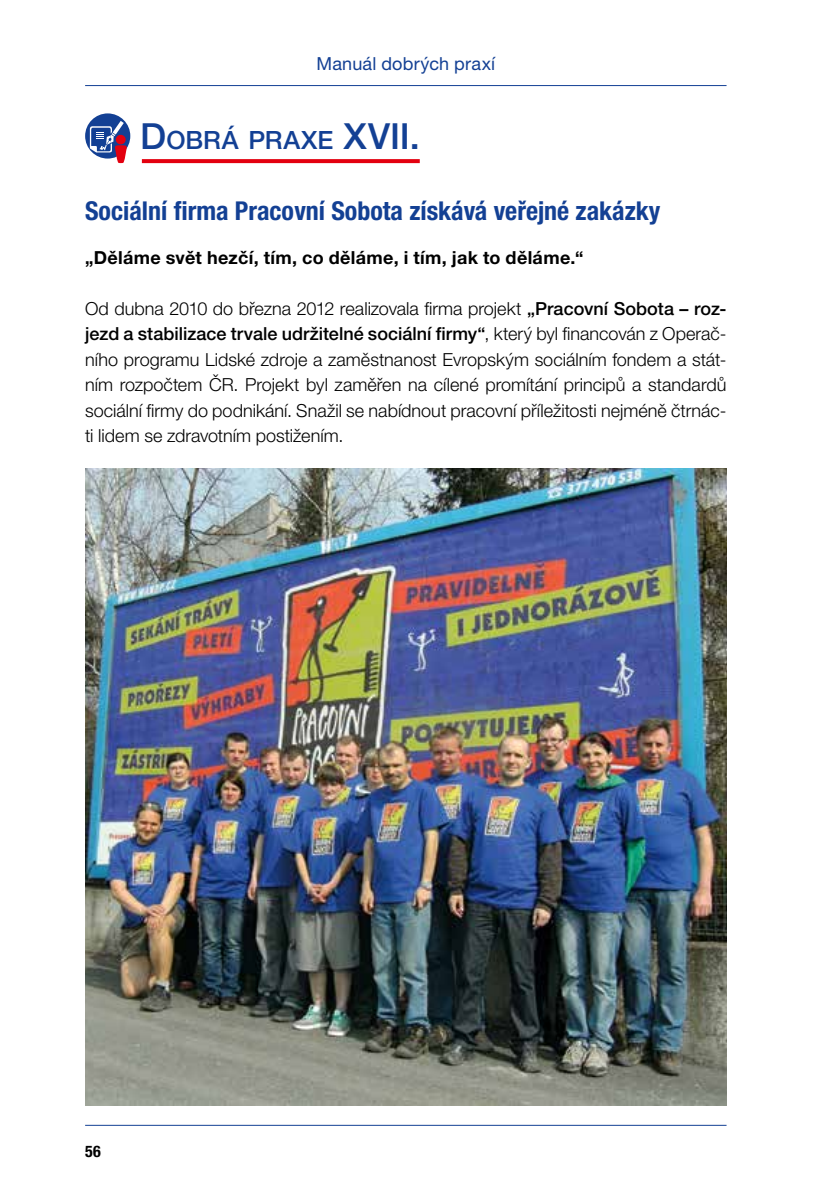
<style>
.page{position:relative;width:840px;height:1191px;background:#fff}
.page>*{position:absolute;margin:0;border:0;box-sizing:border-box;transform-origin:0 0}
.t1{font:700 condensed 26px "Helvetica Neue LT Pro";color:#134094}
.t2{font:500 25.2px "Helvetica Neue LT Pro";color:#134094}
.t3{font:300 18px/25.6px "Helvetica Neue LT Pro";color:#000;text-align:justify}
.t4{font:700 18px "Helvetica Neue LT Pro";letter-spacing:.02em;color:#000}
.t5{font:18px "Helvetica Neue LT Pro";letter-spacing:.01em;color:#134094}
.t6{font:700 condensed 16px "Helvetica Neue LT Pro";color:#000}
.s1{font-size:36px}
.s2{font-weight:500}
</style>
<div class="page">
<svg style="left:142px;top:159px;width:277px;height:4px"></svg>
<svg style="left:85px;top:113px;width:45px;height:46px"></svg>
<svg style="left:90px;top:121px;width:37px;height:42px"></svg>
<img style="left:85px;top:469px;width:641px;height:636px">
<hr style="left:85px;top:85px;width:641px;height:1px;background:#134094">
<hr style="left:85px;top:1124px;width:641px;height:1px;background:#134094">
<p class="t5" style="left:316px;top:52px;width:180px">Manuál dobrých praxí</p>
<h2 class="t2" style="left:140px;top:125px;width:281px"><span class="s1">D</span>OBRÁ PRAXE <span class="s1">XVII.</span></h2>
<h1 class="t1" style="left:85px;top:195px;width:576px">Sociální firma Pracovní Sobota získává veřejné zakázky</h1>
<p class="t4" style="left:85px;top:246px;width:499px">„Děláme svět hezčí, tím, co děláme, i tím, jak to děláme.“</p>
<p class="t3" style="left:85px;top:295px;width:642px">Od dubna 2010 do března 2012 realizovala firma projekt <span class="s2">„Pracovní Sobota – roz&shy;jezd a stabilizace trvale udržitelné sociální firmy“</span>, který byl financován z Operač&shy;ního programu Lidské zdroje a zaměstnanost Evropským sociálním fondem a stát&shy;ním rozpočtem ČR. Projekt byl zaměřen na cílené promítání principů a standardů sociální firmy do podnikání. Snažil se nabídnout pracovní příležitosti nejméně čtrnác&shy;ti lidem se zdravotním postižením.</p>
<p class="t6" style="left:85px;top:1141px;width:17px">56</p>
</div>
